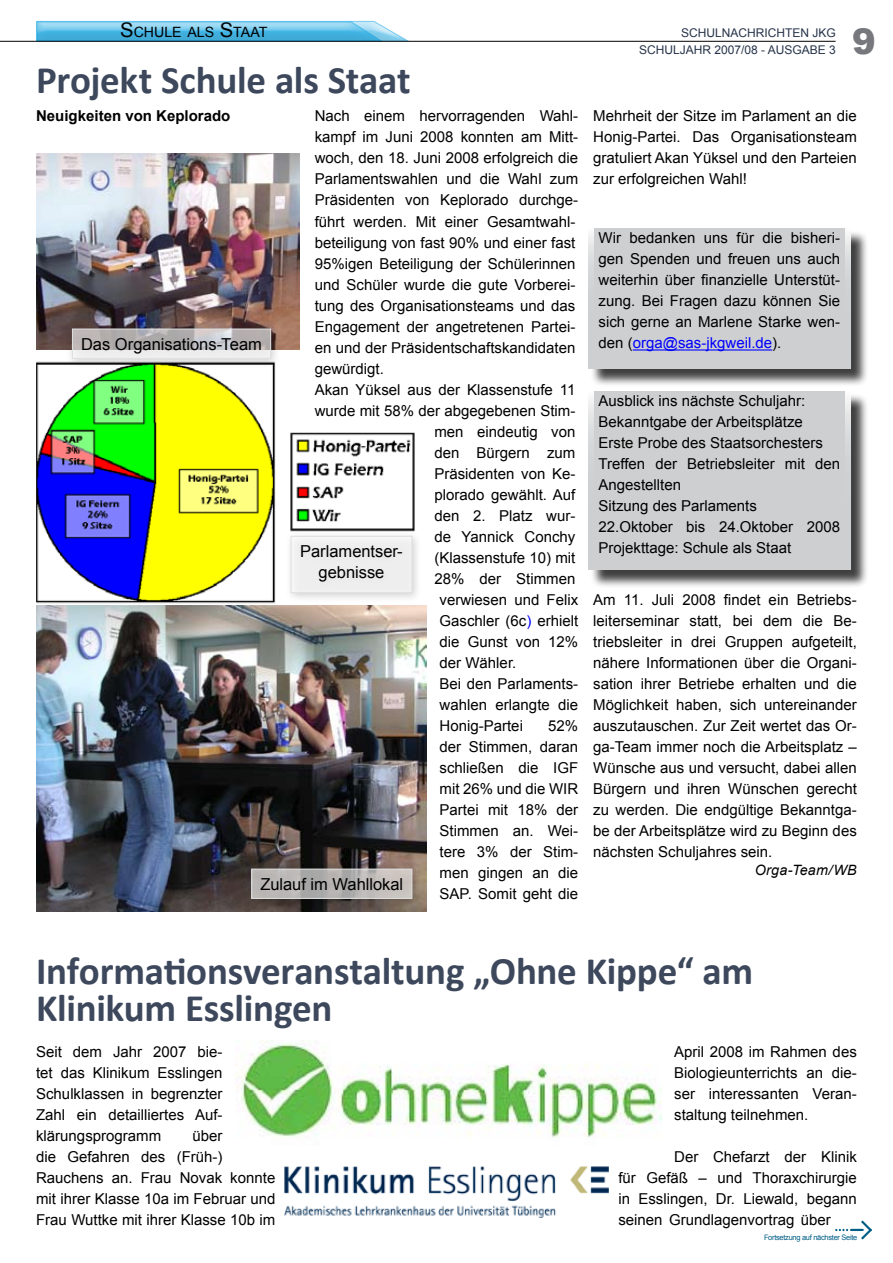
<style>
.page{position:relative;width:893px;height:1263px;background:#fff}
.page>*{position:absolute;margin:0;border:0;box-sizing:border-box;transform-origin:0 0}
.t1{font:700 39px/37.5px "Calibri";letter-spacing:-.005em;color:#3d485c}
.t2{font:900 35.4px "Arial";color:#77787d}
.t3{font:16.5px/21px "Arial";color:#000;text-align:center}
.t4{font:15px/21px "Arial";color:#000;text-align:justify}
.t5{font:700 15px "Arial";color:#000}
.t6{font:italic 14.25px "Arial";letter-spacing:.015em;color:#000}
.t7{font:14.1px "Arial";color:#000}
.t8{font:12px "Arial";color:#27344a}
.t9{font:7.5px "Arial";letter-spacing:-.04em;color:#005e87}
.s1{font-size:20.25px}
.s2{color:#00f}
</style>
<div class="page">
<svg style="left:36px;top:20px;width:374px;height:21px;background:#71c3e6"></svg>
<hr style="left:0;top:41px;width:836px;height:1px;background:#000">
<img style="left:36px;top:361px;width:379px;height:243px">
<img style="left:235px;top:1040px;width:426px;height:98px">
<img style="left:285px;top:1166px;width:324px;height:52px">
<div style="left:590px;top:230px;width:279px;height:157px;background:#000;opacity:.75"></div>
<svg style="left:588px;top:228px;width:262px;height:141px;background:#d4d5d6"></svg>
<div style="left:594px;top:228px;width:250px;height:140px;background:#cecfd0"></div>
<hr style="left:633px;top:349px;width:139px;height:2px;background:#00f">
<div style="left:590px;top:393px;width:279px;height:195px;background:#000;opacity:.75"></div>
<svg style="left:588px;top:391px;width:262px;height:179px;background:#d4d5d6"></svg>
<div style="left:594px;top:391px;width:250px;height:178px;background:#cecfd0"></div>
<img style="left:36px;top:605px;width:391px;height:306px">
<div style="left:245px;top:863px;width:177px;height:46px;background:#000;opacity:.28"></div>
<svg style="left:254px;top:871px;width:156px;height:25px;background:#b8b5b3"></svg>
<div style="left:252px;top:869px;width:160px;height:29px;border:1px solid #dddedf"></div>
<img style="left:36px;top:153px;width:264px;height:197px">
<div style="left:66px;top:323px;width:215px;height:46px;background:#000;opacity:.28"></div>
<svg style="left:74px;top:331px;width:195px;height:25px;background:#c4c1c2"></svg>
<div style="left:72px;top:329px;width:199px;height:29px;border:1px solid #dddedf"></div>
<div style="left:284px;top:530px;width:138px;height:73px;background:#000;opacity:.28"></div>
<div style="left:291px;top:536px;width:121px;height:57px;background:#eee"></div>
<div style="left:291px;top:536px;width:121px;height:57px;border:1px solid #dddedf"></div>
<svg style="left:835px;top:1220px;width:37px;height:19px"></svg>
<p class="t7" style="left:120px;top:23px;width:149px"><span class="s1">S</span>CHULE ALS <span class="s1">S</span>TAAT</p>
<p class="t8" style="left:681px;top:25px;width:155px">Schulnachrichten JKG</p>
<h2 class="t2" style="left:852px;top:15px;width:25px">9</h2>
<p class="t8" style="left:639px;top:42px;width:198px">Schuljahr 2007/08 - Ausgabe 3</p>
<h1 class="t1" style="left:36px;top:59px;width:376px">Projekt Schule als Staat</h1>
<p class="t5" style="left:36px;top:106px;width:196px">Neuigkeiten von Keplorado</p>
<p class="t4" style="left:315px;top:106px;width:265px">Nach einem hervorragenden Wahl-</p>
<p class="t4" style="left:315px;top:127px;width:265px">kampf im Juni 2008 konnten am Mitt-</p>
<p class="t4" style="left:315px;top:148px;width:265px">woch, den 18. Juni 2008 erfolgreich die</p>
<p class="t4" style="left:315px;top:169px;width:265px">Parlamentswahlen und die Wahl zum</p>
<p class="t4" style="left:315px;top:190px;width:265px">Präsidenten von Keplorado durchge-</p>
<p class="t4" style="left:315px;top:211px;width:262px">führt werden. Mit einer Gesamtwahl-</p>
<p class="t4" style="left:315px;top:232px;width:262px">beteiligung von fast 90% und einer fast</p>
<p class="t4" style="left:315px;top:253px;width:262px">95%igen Beteiligung der Schülerinnen</p>
<p class="t4" style="left:315px;top:274px;width:262px">und Schüler wurde die gute Vorberei-</p>
<p class="t4" style="left:315px;top:295px;width:262px">tung des Organisationsteams und das</p>
<p class="t4" style="left:315px;top:316px;width:262px">Engagement der angetretenen Partei-</p>
<p class="t4" style="left:315px;top:337px;width:262px">en und der Präsidentschaftskandidaten</p>
<p class="t4" style="left:315px;top:358px;width:71px">gewürdigt.</p>
<p class="t4" style="left:315px;top:379px;width:262px">Akan Yüksel aus der Klassenstufe 11</p>
<p class="t4" style="left:315px;top:400px;width:262px">wurde mit 58% der abgegebenen Stim-</p>
<p class="t4" style="left:434px;top:421px;width:143px">men eindeutig von</p>
<p class="t4" style="left:434px;top:442px;width:143px">den Bürgern zum</p>
<p class="t4" style="left:434px;top:463px;width:143px">Präsidenten von Ke-</p>
<p class="t4" style="left:434px;top:484px;width:143px">plorado gewählt. Auf</p>
<p class="t4" style="left:434px;top:505px;width:143px">den 2. Platz wur-</p>
<p class="t4" style="left:434px;top:526px;width:143px">de Yannick Conchy</p>
<p class="t4" style="left:434px;top:547px;width:143px">(Klassenstufe 10) mit</p>
<p class="t4" style="left:434px;top:568px;width:143px">28% der Stimmen</p>
<p class="t4" style="left:440px;top:589px;width:140px">verwiesen und Felix</p>
<p class="t4" style="left:440px;top:610px;width:140px">Gaschler (6c<span class="s2">)</span> erhielt</p>
<p class="t4" style="left:440px;top:631px;width:140px">die Gunst von 12%</p>
<p class="t4" style="left:440px;top:652px;width:78px">der Wähler.</p>
<p class="t4" style="left:440px;top:673px;width:140px">Bei den Parlaments-</p>
<p class="t4" style="left:440px;top:694px;width:140px">wahlen erlangte die</p>
<p class="t4" style="left:440px;top:715px;width:85px">Honig-Partei</p>
<p class="t3" style="left:81px;top:334px;width:182px">Das Organisations-Team</p>
<p class="t3" style="left:300px;top:541px;width:104px">Parlamentser&shy;gebnisse</p>
<p class="t4" style="left:440px;top:715px;width:140px;text-align:left;text-indent:109px">52% der Stimmen, daran schließen die IG F mit 26% und die WIR<br>Partei mit 18% der<br>Stimmen an. Wei&shy;tere 3% der Stim&shy;men gingen an die<br>SAP. Somit geht die</p>
<p class="t3" style="left:260px;top:874px;width:144px">Zulauf im Wahllokal</p>
<p class="t4" style="left:593px;top:106px;width:265px">Mehrheit der Sitze im Parlament an die Honig-Partei. Das Organisationsteam gratuliert Akan Yüksel und den Parteien zur erfolgreichen Wahl!</p>
<p class="t4" style="left:599px;top:228px;width:243px">Wir bedanken uns für die bisheri&shy;gen Spenden und freuen uns auch weiterhin über finanzielle Unterstüt&shy;zung. Bei Fragen dazu können Sie sich gerne an Marlene Starke wen&shy;den (<span class="s2">orga@sas-jkgweil.de</span>).</p>
<p class="t4" style="left:599px;top:391px;width:243px;text-align:left">Ausblick ins nächste Schuljahr:<br>Bekanntgabe der Arbeitsplätze<br>Erste Probe des Staatsorchesters<br>Treffen der Betriebsleiter mit den<br>Angestellten<br>Sitzung des Parlaments<br>22.Oktober bis 24.Oktober 2008<br>Projekttage: Schule als Staat</p>
<p class="t4" style="left:593px;top:589px;width:265px">Am 11. Juli 2008 findet ein Betriebs&shy;leiterseminar statt, bei dem die Be&shy;triebsleiter in drei Gruppen aufgeteilt, nähere I nformationen über die Organi&shy;sation ihrer Betriebe erhalten und die Möglichkeit haben, sich untereinander auszutauschen. Zur Zeit wertet das Or&shy;ga-Team immer noch die Arbeitsplatz – Wünsche aus und versucht, dabei allen Bürgern und ihren Wünschen gerecht zu werden. Die endgültige Bekanntga&shy;be der Arbeitsplätze wird zu Beginn des nächsten Schuljahres sein.</p>
<p class="t6" style="left:755px;top:860px;width:104px">Orga-Team/WB</p>
<h1 class="t1" style="left:36px;top:950px;width:718px">Informationsveranstaltung „Ohne Kippe“ am<br>Klinikum Esslingen</h1>
<p class="t4" style="left:36px;top:1041px;width:188px">Seit dem Jahr 2007 bie&shy;tet das Klinikum Esslingen Schulklassen in begrenzter Zahl ein detailliertes Auf&shy;klärungsprogramm</p>
<p class="t4" style="left:36px;top:1125px;width:241px;text-align:left;text-indent:156px">über<br>die Gefahren des (Früh-)<br>Rauchens an. Frau Novak konnte mit ihrer Klasse 10a im Februar und<br>Frau Wuttke mit ihrer Klasse 10b im</p>
<p class="t4" style="left:674px;top:1041px;width:184px">April 2008 im Rahmen des Biologieunterrichts an die&shy;ser interessanten Veran&shy;staltung teilnehmen.</p>
<p class="t4" style="left:618px;top:1146px;width:240px;text-indent:56px">Der Chefarzt der Klinik für Gefäß – und Thoraxchirurgie in Esslingen, Dr. Liewald, begann seinen Grundlagenvortrag über</p>
<p class="t9" style="left:764px;top:1232px;width:95px">Fortsetzung auf nächster Seite</p>
</div>
